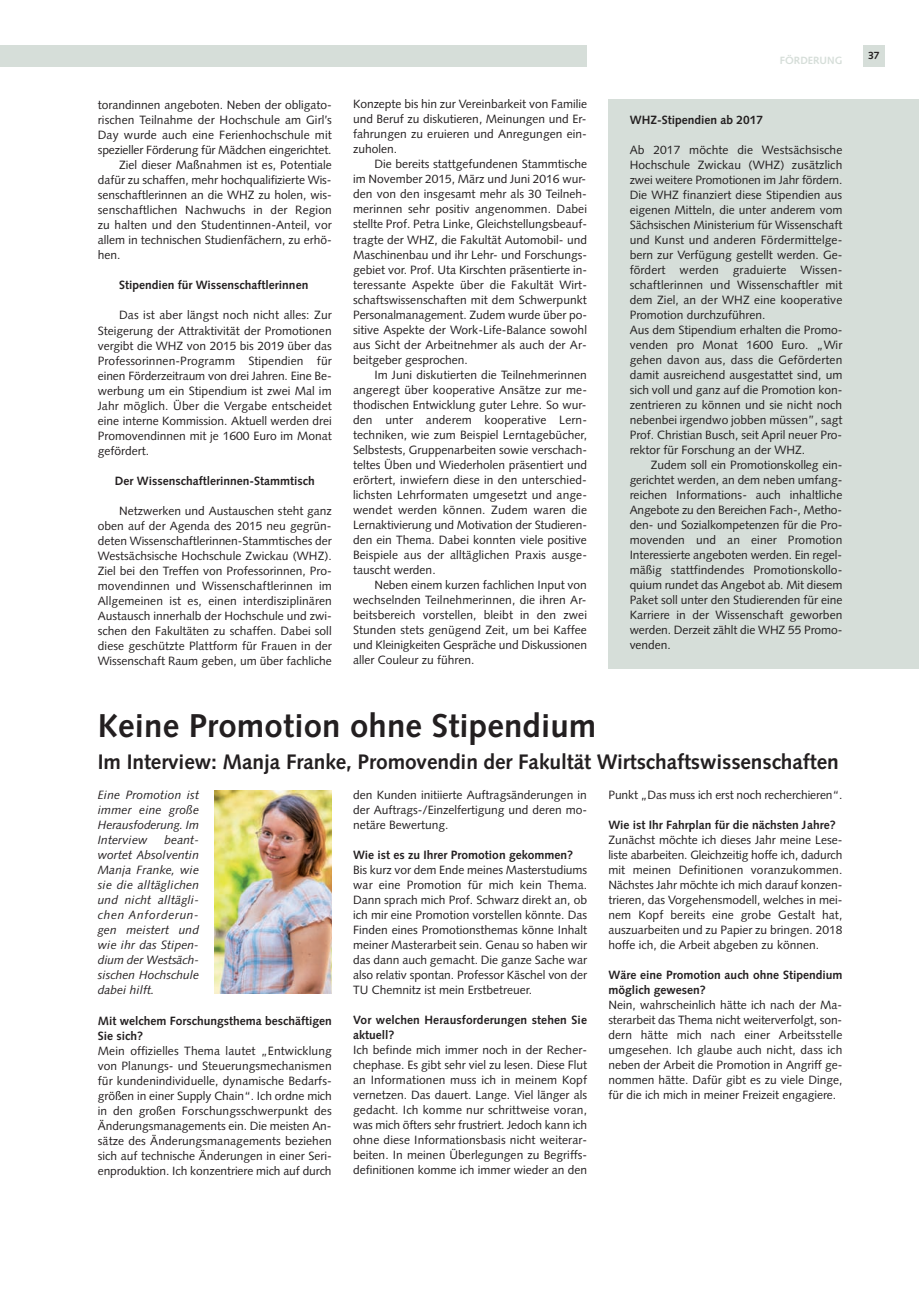
<style>
.page{position:relative;width:919px;height:1289px;background:#fff}
.page>*{position:absolute;margin:0;border:0;box-sizing:border-box;transform-origin:0 0}
.t1{font:700 33px "Syntax";letter-spacing:.005em;color:#231f20}
.t2{font:700 21px "Syntax";letter-spacing:-.005em;color:#231f20}
.t3{font:12px/15px "Syntax";color:#231f20;text-align:justify}
.t4{font:700 12px/15px "Syntax";color:#231f20}
.t5{font:italic 12px/15px "Syntax";color:#231f20;text-align:justify}
.t6{font:700 10.5px "Syntax";color:#d6ded9}
.t7{font:700 10.5px "Syntax";color:#231f20}
</style>
<div class="page">
<div style="left:863px;top:45px;width:21px;height:22px;background:#d6ded9"></div>
<div style="left:0;top:45px;width:587px;height:22px;background:#d6ded9"></div>
<img style="left:214px;top:790px;width:118px;height:203px">
<div style="left:608px;top:99px;width:310px;height:570px;background:#d6ded9"></div>
<p class="t3" style="left:98px;top:98px;width:235px">torandinnen angeboten. Neben der obligato-</p>
<p class="t3" style="left:98px;top:113px;width:235px">rischen Teilnahme der Hochschule am Girl’s</p>
<p class="t3" style="left:98px;top:128px;width:235px">Day wurde auch eine Ferienhochschule mit</p>
<p class="t3" style="left:98px;top:143px;width:235px">spezieller Förderung für Mädchen eingerichtet.</p>
<p class="t3" style="left:119px;top:158px;width:214px">Ziel dieser Maßnahmen ist es, Potentiale</p>
<p class="t3" style="left:98px;top:173px;width:235px">dafür zu schaffen, mehr hochqualifizierte Wis-</p>
<p class="t3" style="left:98px;top:188px;width:235px">senschaftlerinnen an die WHZ zu holen, wis-</p>
<p class="t3" style="left:98px;top:203px;width:235px">senschaftlichen Nachwuchs in der Region</p>
<p class="t3" style="left:98px;top:218px;width:235px">zu halten und den Studentinnen-Anteil, vor</p>
<p class="t3" style="left:98px;top:233px;width:235px">allem in technischen Studienfächern, zu erhö-</p>
<p class="t3" style="left:98px;top:248px;width:24px">hen.</p>
<p class="t4" style="left:119px;top:278px;width:191px">Stipendien für Wissenschaftlerinnen</p>
<p class="t3" style="left:98px;top:308px;width:235px;text-indent:21px">Das ist aber längst noch nicht alles: Zur Steigerung der Attraktivität der Promotionen vergibt die WHZ von 2015 bis 2019 über das Professorinnen-Programm Stipendien für einen Förderzeitraum von drei Jahren. Eine Be&shy;werbung um ein Stipendium ist zwei Mal im Jahr möglich. Über die Vergabe entscheidet eine interne Kommission. Aktuell werden drei Promovendinnen mit je 1600 Euro im Monat gefördert.</p>
<p class="t4" style="left:115px;top:473px;width:201px">Der Wissenschaftlerinnen-Stammtisch</p>
<p class="t3" style="left:98px;top:503px;width:235px;text-indent:21px">Netzwerken und Austauschen steht ganz oben auf der Agenda des 2015 neu gegrün&shy;deten Wissenschaftlerinnen-Stammtisches der Westsächsische Hochschule Zwickau (WHZ).<br>Ziel bei den Treffen von Professorinnen, Pro&shy;movendinnen und Wissenschaftlerinnen im Allgemeinen ist es, einen interdisziplinären Austausch innerhalb der Hochschule und zwi&shy;schen den Fakultäten zu schaffen. Dabei soll diese geschützte Plattform für Frauen in der Wissenschaft Raum geben, um über fachliche</p>
<p class="t3" style="left:353px;top:97px;width:235px">Konzepte bis hin zur Vereinbarkeit von Familie und Beruf zu diskutieren, Meinungen und Er&shy;fahrungen zu eruieren und Anregungen ein&shy;zuholen.</p>
<p class="t3" style="left:353px;top:157px;width:235px;text-indent:21px">Die bereits stattgefundenen Stammtische im November 2015, März und Juni 2016 wur&shy;den von den insgesamt mehr als 30 Teilneh&shy;merinnen sehr positiv angenommen. Dabei stellte Prof. Petra Linke, Gleichstellungsbeauf&shy;tragte der WHZ, die Fakultät Automobil- und Maschinenbau und ihr Lehr- und Forschungs&shy;gebiet vor. Prof. Uta Kirschten präsentierte in&shy;teressante Aspekte über die Fakultät Wirt&shy;schaftswissenschaften mit dem Schwerpunkt Personalmanagement. Zudem wurde über po&shy;sitive Aspekte der Work-Life-Balance sowohl aus Sicht der Arbeitnehmer als auch der Ar&shy;beitgeber gesprochen.</p>
<p class="t3" style="left:353px;top:367px;width:235px;text-indent:21px">Im Juni diskutierten die Teilnehmerinnen angeregt über kooperative Ansätze zur me&shy;thodischen Entwicklung guter Lehre. So wur&shy;den unter anderem kooperative Lern&shy;techniken, wie zum Beispiel Lerntagebücher, Selbstests, Gruppenarbeiten sowie verschach&shy;teltes Üben und Wiederholen präsentiert und erörtert, inwiefern diese in den unterschied&shy;lichsten Lehrformaten umgesetzt und ange&shy;wendet werden können. Zudem waren die Lernaktivierung und Motivation der Studieren&shy;den ein Thema. Dabei konnten viele positive Beispiele aus der alltäglichen Praxis ausge&shy;tauscht werden.</p>
<p class="t3" style="left:353px;top:577px;width:235px;text-indent:21px">Neben einem kurzen fachlichen Input von wechselnden Teilnehmerinnen, die ihren Ar&shy;beitsbereich vorstellen, bleibt in den zwei Stunden stets genügend Zeit, um bei Kaffee und Kleinigkeiten Gespräche und Diskussionen aller Couleur zu führen.</p>
<p class="t6" style="left:779px;top:54px;width:64px">FÖRDERUNG</p>
<p class="t4" style="left:629px;top:112px;width:135px">WHZ-Stipendien ab 2017</p>
<p class="t3" style="left:629px;top:142px;width:214px;text-align:left">Ab 2017 möchte die Westsächsische Hochschule Zwickau (WHZ) zusätzlich zwei weitere Promotionen im Jahr fördern.<br>Die WHZ finanziert diese Stipendien aus eigenen Mitteln, die unter anderem vom Sächsischen Ministerium für Wissenschaft und Kunst und anderen Fördermittelge&shy;bern zur Verfügung gestellt werden. Ge&shy;fördert werden graduierte Wissen&shy;schaftlerinnen und Wissenschaftler mit dem Ziel, an der WHZ eine kooperative Promotion durchzuführen.<br>Aus dem Stipendium erhalten die Promo&shy;venden pro Monat 1600 Euro. „Wir gehen davon aus, dass die Geförderten damit ausreichend ausgestattet sind, um sich voll und ganz auf die Promotion kon&shy;zentrieren zu können und sie nicht noch nebenbei irgendwo jobben müssen”, sagt Prof. Christian Busch, seit April neuer Pro&shy;rektor für Forschung an der WHZ.</p>
<p class="t3" style="left:629px;top:457px;width:214px;text-indent:21px">Zudem soll ein Promotionskolleg ein&shy;gerichtet werden, an dem neben umfang&shy;reichen Informations- auch inhaltliche Angebote zu den Bereichen Fach-, Metho&shy;den- und Sozialkompetenzen für die Pro&shy;movenden und an einer Promotion Interessierte angeboten werden. Ein regel&shy;mäßig stattfindendes Promotionskollo&shy;quium rundet das Angebot ab. Mit diesem Paket soll unter den Studierenden für eine Karriere in der Wissenschaft geworben werden. Derzeit zählt die WHZ 55 Promo&shy;venden.</p>
<h1 class="t1" style="left:98px;top:706px;width:500px">Keine Promotion ohne Stipendium</h1>
<h2 class="t2" style="left:98px;top:749px;width:742px">Im Interview: Manja Franke, Promovendin der Fakultät Wirtschaftswissenschaften</h2>
<p class="t3" style="left:608px;top:787px;width:235px">Punkt „Das muss ich erst noch recherchieren“.</p>
<p class="t4" style="left:608px;top:817px;width:229px">Wie ist Ihr Fahrplan für die nächsten Jahre?</p>
<p class="t3" style="left:608px;top:832px;width:235px">Zunächst möchte ich dieses Jahr meine Lese&shy;liste abarbeiten. Gleichzeitig hoffe ich, dadurch mit meinen Definitionen voranzukommen.<br>Nächstes Jahr möchte ich mich darauf konzen&shy;trieren, das Vorgehensmodell, welches in mei&shy;nem Kopf bereits eine grobe Gestalt hat, auszuarbeiten und zu Papier zu bringen. 2018 hoffe ich, die Arbeit abgeben zu können.</p>
<p class="t4" style="left:608px;top:967px;width:235px">Wäre eine Promotion auch ohne Stipendium möglich gewesen?</p>
<p class="t3" style="left:608px;top:997px;width:235px">Nein, wahrscheinlich hätte ich nach der Ma&shy;sterarbeit das Thema nicht weiterverfolgt, son&shy;dern hätte mich nach einer Arbeitsstelle umgesehen. Ich glaube auch nicht, dass ich neben der Arbeit die Promotion in Angriff ge&shy;nommen hätte. Dafür gibt es zu viele Dinge, für die ich mich in meiner Freizeit engagiere.</p>
<p class="t3" style="left:353px;top:787px;width:235px">den Kunden initiierte Auftragsänderungen in der Auftrags-/Einzelfertigung und deren mo&shy;netäre Bewertung.</p>
<p class="t4" style="left:353px;top:847px;width:221px">Wie ist es zu Ihrer Promotion gekommen?</p>
<p class="t3" style="left:353px;top:862px;width:236px">Bis kurz vor dem Ende meines Masterstudiums war eine Promotion für mich kein Thema.<br>Dann sprach mich Prof. Schwarz direkt an, ob ich mir eine Promotion vorstellen könnte. Das Finden eines Promotionsthemas könne Inhalt meiner Masterarbeit sein. Genau so haben wir das dann auch gemacht. Die ganze Sache war also relativ spontan. Professor Käschel von der TU Chemnitz ist mein Erstbetreuer.</p>
<p class="t4" style="left:353px;top:1012px;width:235px">Vor welchen Herausforderungen stehen Sie aktuell?</p>
<p class="t3" style="left:353px;top:1042px;width:235px">Ich befinde mich immer noch in der Recher&shy;chephase. Es gibt sehr viel zu lesen. Diese Flut an Informationen muss ich in meinem Kopf vernetzen. Das dauert. Lange. Viel länger als gedacht. Ich komme nur schrittweise voran, was mich öfters sehr frustriert. Jedoch kann ich ohne diese Informationsbasis nicht weiterar&shy;beiten. In meinen Überlegungen zu Begriffs&shy;definitionen komme ich immer wieder an den</p>
<p class="t5" style="left:98px;top:787px;width:103px">Eine Promotion ist immer eine große Herausfoderung. Im Interview</p>
<p class="t5" style="left:98px;top:832px;width:103px;text-indent:67px">beant&shy;wortet Absolventin Manja Franke, wie sie die alltäglichen und nicht alltägli&shy;chen Anforderun&shy;gen meistert und wie ihr das Stipen&shy;dium der Westsäch&shy;sischen Hochschule dabei hilft.</p>
<p class="t4" style="left:98px;top:1012px;width:235px">Mit welchem Forschungsthema beschäftigen<br>Sie sich?</p>
<p class="t3" style="left:98px;top:1042px;width:236px">Mein offizielles Thema lautet „Entwicklung von Planungs- und Steuerungsmechanismen für kundenindividuelle, dynamische Bedarfs&shy;größen in einer Supply Chain“. Ich ordne mich in den großen Forschungsschwerpunkt des Änderungsmanagements ein. Die meisten An&shy;sätze des Änderungsmanagements beziehen sich auf technische Änderungen in einer Seri&shy;enproduktion. Ich konzentriere mich auf durch</p>
<p class="t7" style="left:868px;top:49px;width:13px">37</p>
</div>
